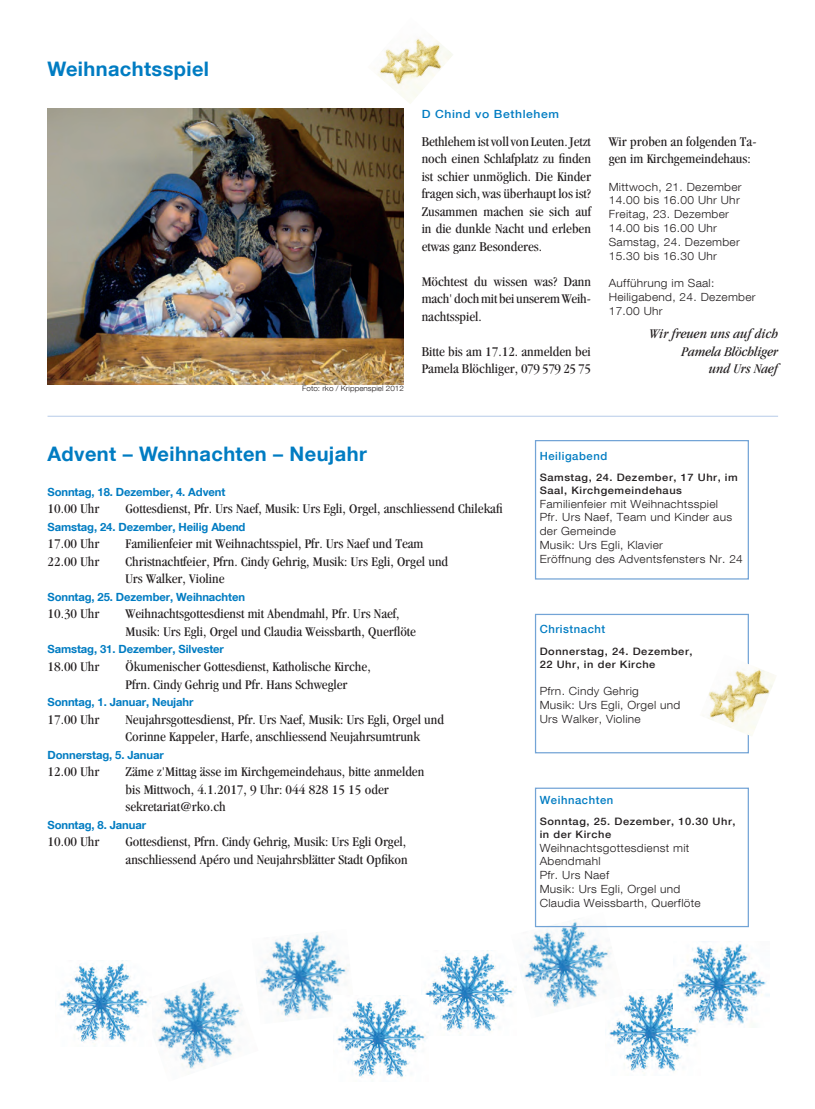
<style>
.page{position:relative;width:815px;height:1109px;background:#fff}
.page>*{position:absolute;margin:0;border:0;box-sizing:border-box;transform-origin:0 0}
.Zwischentitel_16Pt{font:700 20px "Helvetica Neue LT Com";letter-spacing:.02em;color:#007cc2}
.Fliesstext_Advent{font:condensed 13.75px "Garamond";color:#231f20;scale:1.08 1}
.Fliesstext_ohne_E{font:condensed 13.75px/17.5px "Garamond";color:#231f20;text-align:justify;scale:1.08 1}
.Fliesstext_ohne_E-2{font:italic condensed 13.75px/17.5px "Garamond";color:#231f20;text-align:right;scale:1.08 1}
.Kalender_Inhalt_o{font:300 11.25px/13.8px "Helvetica Neue LT Com";letter-spacing:.025em;color:#231f20;scale:1.06 1}
.Adventskalender{font:700 11.25px "Helvetica Neue LT Com";letter-spacing:-.01em;color:#007cc2}
.Kalender_Inhalt{font:300 11.25px/13.8px "Helvetica Neue LT Com";letter-spacing:.025em;color:#231f20;scale:1.06 1}
.Fliesstext_Advent-2{font:700 11.25px "Helvetica Neue LT Com";letter-spacing:-.01em;color:#007cc2}
.Kalender_Datum{font:500 11.25px "Helvetica Neue LT Com";letter-spacing:.05em;color:#007cc2}
.Kalender_Ort{font:500 11.25px "Helvetica Neue LT Com";letter-spacing:.05em;color:#007cc2;scale:1.08 1}
.Kalender_Ort-2{font:500 11.25px "Helvetica Neue LT Com";letter-spacing:.05em;color:#007cc2}
.Kalender_Ort-3{font:500 10.25px/12.5px "Helvetica Neue LT Com";letter-spacing:.05em;color:#231f20;scale:1.08 1}
.Bildnachweis{font:300 7.5px "Helvetica Neue LT Com";color:#231f20;scale:1.08 1}
</style>
<div class="page">
<img style="left:609px;top:989px;width:90px;height:83px">
<img style="left:673px;top:941px;width:95px;height:86px">
<img style="left:259px;top:932px;width:90px;height:88px">
<img style="left:157px;top:978px;width:86px;height:91px">
<img style="left:59px;top:960px;width:91px;height:83px">
<img style="left:425px;top:950px;width:85px;height:82px">
<img style="left:510px;top:912px;width:113px;height:106px">
<img style="left:333px;top:995px;width:95px;height:83px">
<img style="left:374px;top:38px;width:79px;height:66px">
<div style="left:534px;top:440px;width:214px;height:139px;border:1px solid #73a4d6"></div>
<div style="left:534px;top:613px;width:214px;height:140px;border:1px solid #73a4d6"></div>
<div style="left:534px;top:787px;width:214px;height:140px;border:1px solid #73a4d6"></div>
<img style="left:708px;top:654px;width:67px;height:82px">
<img style="left:48px;top:108px;width:356px;height:277px">
<hr style="left:48px;top:416px;width:729px;height:1px;background:#b6cbe8">
<p class="Zwischentitel_16Pt" style="left:48px;top:56px;width:163px">Weihnachtsspiel</p>
<p class="Bildnachweis" style="left:302px;top:384px;width:96px">Foto: rko / Krippenspiel 2012</p>
<p class="Kalender_Ort" style="left:421px;top:107px;width:129px">D Chind vo Bethlehem</p>
<p class="Fliesstext_ohne_E" style="left:421px;top:132px;width:158px">Bethlehem ist voll von Leuten. Jetzt noch einen Schlafplatz zu finden ist schier unmöglich. Die Kinder fragen sich, was überhaupt los ist?<br>Zusammen machen sie sich auf in die dunkle Nacht und erleben etwas ganz Besonderes.</p>
<p class="Fliesstext_ohne_E" style="left:421px;top:272px;width:158px">Möchtest du wissen was? Dann mach' doch mit bei unserem Weih&shy;nachtsspiel.</p>
<p class="Fliesstext_ohne_E" style="left:421px;top:342px;width:158px">Bitte bis am 17.12. anmelden bei</p>
<p class="Fliesstext_ohne_E" style="left:421px;top:360px;width:158px">Pamela Blöchliger, 079 579 25 75</p>
<p class="Fliesstext_ohne_E" style="left:608px;top:132px;width:138px">Wir proben an folgenden Ta&shy;gen im Kirchgemeindehaus:</p>
<p class="Kalender_Inhalt_o" style="left:608px;top:180px;width:127px">Mittwoch, 21. Dezember</p>
<p class="Kalender_Inhalt_o" style="left:608px;top:193px;width:125px">14.00 bis 16.00 Uhr Uhr</p>
<p class="Kalender_Inhalt_o" style="left:608px;top:207px;width:115px">Freitag, 23. Dezember</p>
<p class="Kalender_Inhalt_o" style="left:608px;top:221px;width:103px">14.00 bis 16.00 Uhr</p>
<p class="Kalender_Inhalt_o" style="left:608px;top:235px;width:125px">Samstag, 24. Dezember</p>
<p class="Kalender_Inhalt_o" style="left:608px;top:248px;width:103px">15.30 bis 16.30 Uhr</p>
<p class="Kalender_Inhalt_o" style="left:608px;top:276px;width:101px">Aufführung im Saal:</p>
<p class="Kalender_Inhalt_o" style="left:608px;top:290px;width:140px">Heiligabend, 24. Dezember</p>
<p class="Kalender_Inhalt_o" style="left:608px;top:303px;width:52px">17.00 Uhr</p>
<p class="Fliesstext_ohne_E-2" style="left:649px;top:325px;width:121px">Wir freuen uns auf dich<br>Pamela Blöchliger<br>und Urs Naef</p>
<p class="Zwischentitel_16Pt" style="left:48px;top:441px;width:321px">Advent – Weihnachten – Neujahr</p>
<p class="Adventskalender" style="left:48px;top:485px;width:179px">Sonntag, 18. Dezember, 4. Advent</p>
<p class="Fliesstext_Advent" style="left:48px;top:501px;width:50px">10.00 Uhr</p>
<p class="Fliesstext_Advent" style="left:125px;top:501px;width:350px">Gottesdienst, Pfr. Urs Naef, Musik: Urs Egli, Orgel, anschliessend Chilekafi</p>
<p class="Adventskalender" style="left:48px;top:520px;width:199px">Samstag, 24. Dezember, Heilig Abend</p>
<p class="Fliesstext_Advent" style="left:48px;top:536px;width:50px">17.00 Uhr</p>
<p class="Fliesstext_Advent" style="left:125px;top:536px;width:277px">Familienfeier mit Weihnachtsspiel, Pfr. Urs Naef und Team</p>
<p class="Fliesstext_Advent" style="left:48px;top:554px;width:50px">22.00 Uhr</p>
<p class="Fliesstext_Advent" style="left:125px;top:554px;width:300px">Christnachtfeier, Pfrn. Cindy Gehrig, Musik: Urs Egli, Orgel und</p>
<p class="Fliesstext_Advent" style="left:125px;top:571px;width:93px">Urs Walker, Violine</p>
<p class="Adventskalender" style="left:48px;top:590px;width:199px">Sonntag, 25. Dezember, Weihnachten</p>
<p class="Fliesstext_Advent" style="left:48px;top:606px;width:50px">10.30 Uhr</p>
<p class="Fliesstext_Advent" style="left:125px;top:606px;width:255px">Weihnachtsgottesdienst mit Abendmahl, Pfr. Urs Naef,</p>
<p class="Fliesstext_Advent" style="left:125px;top:624px;width:270px">Musik: Urs Egli, Orgel und Claudia Weissbarth, Querflöte</p>
<p class="Adventskalender" style="left:48px;top:642px;width:178px">Samstag, 31. Dezember, Silvester</p>
<p class="Fliesstext_Advent" style="left:48px;top:659px;width:50px">18.00 Uhr</p>
<p class="Fliesstext_Advent" style="left:125px;top:659px;width:228px">Ökumenischer Gottesdienst, Katholische Kirche,</p>
<p class="Fliesstext_Advent" style="left:125px;top:676px;width:207px">Pfrn. Cindy Gehrig und Pfr. Hans Schwegler</p>
<p class="Fliesstext_Advent-2" style="left:48px;top:695px;width:147px">Sonntag, 1. Januar, Neujahr</p>
<p class="Fliesstext_Advent" style="left:48px;top:711px;width:50px">17.00 Uhr</p>
<p class="Fliesstext_Advent" style="left:125px;top:711px;width:296px">Neujahrsgottesdienst, Pfr. Urs Naef, Musik: Urs Egli, Orgel und</p>
<p class="Fliesstext_Advent" style="left:125px;top:729px;width:274px">Corinne Kappeler, Harfe, anschliessend Neujahrsumtrunk</p>
<p class="Adventskalender" style="left:48px;top:747px;width:118px">Donnerstag, 5. Januar</p>
<p class="Fliesstext_Advent" style="left:48px;top:764px;width:50px">12.00 Uhr</p>
<p class="Fliesstext_Advent" style="left:125px;top:764px;width:278px">Zäme z'Mittag ässe im Kirchgemeindehaus, bitte anmelden</p>
<p class="Fliesstext_Advent" style="left:125px;top:781px;width:245px">bis Mittwoch, 4.1.2017, 9 Uhr: 044 828 15 15 oder</p>
<p class="Fliesstext_Advent" style="left:125px;top:799px;width:94px">sekretariat@rko.ch</p>
<p class="Adventskalender" style="left:48px;top:817px;width:100px">Sonntag, 8. Januar</p>
<p class="Fliesstext_Advent" style="left:48px;top:834px;width:50px">10.00 Uhr</p>
<p class="Fliesstext_Advent" style="left:125px;top:834px;width:261px">Gottesdienst, Pfrn. Cindy Gehrig, Musik: Urs Egli Orgel,</p>
<p class="Fliesstext_Advent" style="left:125px;top:851px;width:263px">anschliessend Apéro und Neujahrsblätter Stadt Opfikon</p>
<p class="Kalender_Ort-2" style="left:539px;top:449px;width:69px">Heiligabend</p>
<p class="Kalender_Ort-3" style="left:539px;top:471px;width:185px">Samstag, 24. Dezember, 17 Uhr, im<br>Saal, Kirchgemeindehaus</p>
<p class="Kalender_Inhalt_o" style="left:539px;top:496px;width:170px">Familienfeier mit Weihnachtsspiel</p>
<p class="Kalender_Inhalt_o" style="left:539px;top:510px;width:183px">Pfr. Urs Naef, Team und Kinder aus der Gemeinde<br>Musik: Urs Egli, Klavier</p>
<p class="Kalender_Inhalt_o" style="left:539px;top:551px;width:193px">Eröffnung des Adventsfensters Nr. 24</p>
<p class="Kalender_Datum" style="left:539px;top:622px;width:67px">Christnacht</p>
<p class="Kalender_Ort-3" style="left:539px;top:645px;width:143px">Donnerstag, 24. Dezember,<br>22 Uhr, in der Kirche</p>
<p class="Kalender_Inhalt_o" style="left:539px;top:684px;width:134px">Pfrn. Cindy Gehrig<br>Musik: Urs Egli, Orgel und<br>Urs Walker, Violine</p>
<p class="Kalender_Datum" style="left:539px;top:793px;width:75px">Weihnachten</p>
<p class="Kalender_Ort-3" style="left:539px;top:815px;width:183px">Sonntag, 25. Dezember, 10.30 Uhr, in der Kirche</p>
<p class="Kalender_Inhalt" style="left:539px;top:840px;width:143px">Weihnachtsgottesdienst mit<br>Abendmahl</p>
<p class="Kalender_Inhalt_o" style="left:539px;top:868px;width:153px">Pfr. Urs Naef<br>Musik: Urs Egli, Orgel und<br>Claudia Weissbarth, Querflöte</p>
</div>
